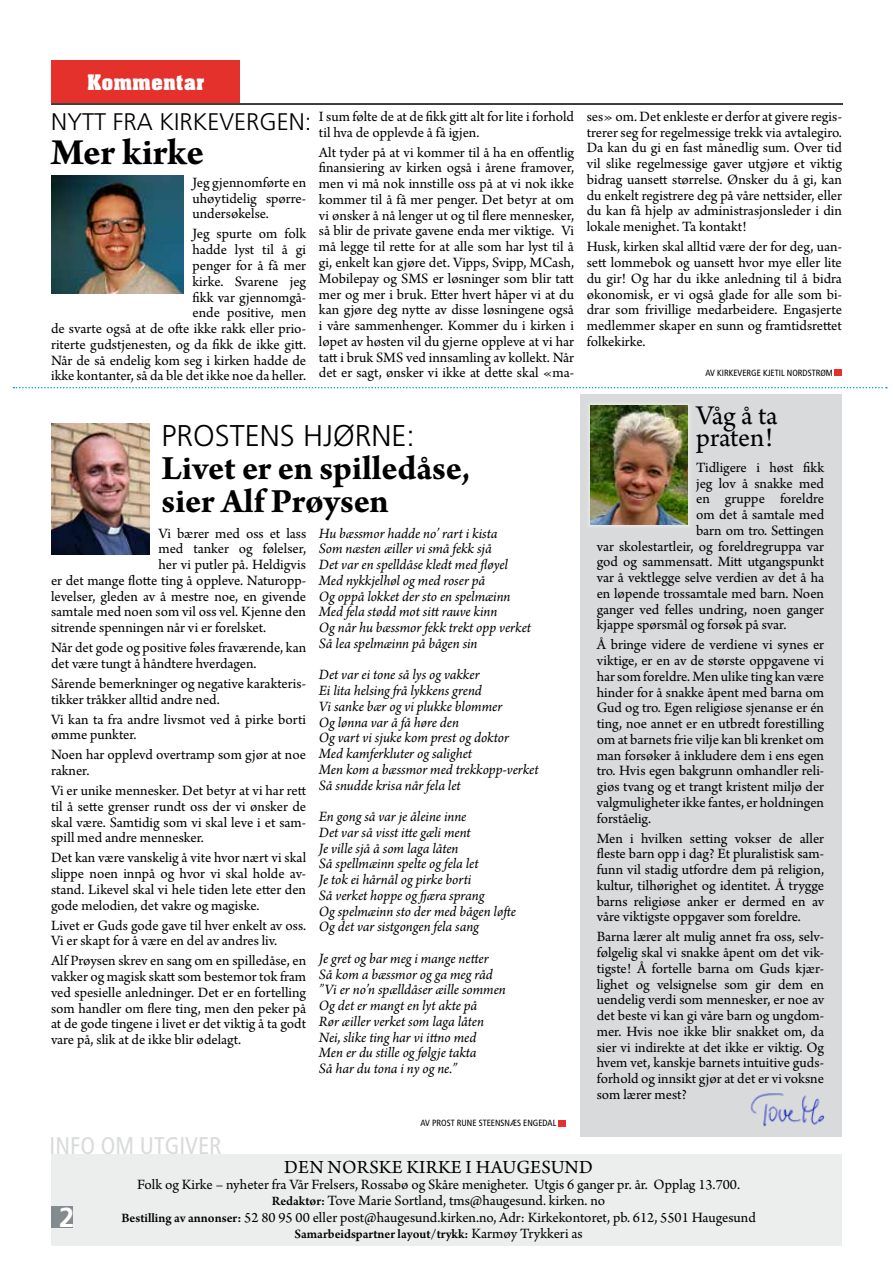
<style>
.page{position:relative;width:893px;height:1263px;background:#fff}
.page>*{position:absolute;margin:0;border:0;box-sizing:border-box;transform-origin:0 0}
.t1{font:700 39px "Arno Pro";letter-spacing:-.005em;color:#000}
.t2{font:700 36px/33px "Arno Pro";letter-spacing:-.005em;color:#000}
.t3{font:300 30px "Frutiger";color:#000}
.t4{font:28.5px/22.5px "Arno Pro";letter-spacing:-.01em;color:#000}
.t5{font:700 27.45px "Frutiger";color:#fff}
.t6{font:300 24px "Frutiger";color:#000}
.t7{font:condensed 24px "Frutiger";color:#d9dadb}
.t8{font:700 21px "Aachen BT";color:#fff}
.t9{font:19.5px "Arno Pro";letter-spacing:.01em;color:#000}
.t10{font:15px/15.8px "Arno Pro";letter-spacing:-.005em;color:#000;text-align:justify}
.t11{font:italic 15px/15.8px "Arno Pro";letter-spacing:-.005em;color:#000}
.t12{font:600 13.5px "Arno Pro";color:#000}
.t13{font:condensed 9px "Frutiger";color:#000}
.s1{font-weight:600;font-size:13.5px}
.s2{font-weight:400;font-size:15px}
</style>
<div class="page">
<img style="left:51px;top:424px;width:99px;height:130px">
<div style="left:51px;top:1154px;width:791px;height:92px;background:#eceded"></div>
<div style="left:580px;top:394px;width:262px;height:743px;background:#d9dadb"></div>
<div style="left:51px;top:61px;width:189px;height:42px;background:#e4312b"></div>
<div style="left:586px;top:401px;width:105px;height:127px;background:#fff;opacity:.75"></div>
<img style="left:590px;top:405px;width:98px;height:119px">
<hr style="left:51px;top:103px;width:792px;height:2px;background:#000">
<img style="left:52px;top:176px;width:132px;height:117px">
<div style="left:834px;top:369px;width:8px;height:7px;background:#e4312b"></div>
<div style="left:558px;top:1119px;width:7px;height:7px;background:#e4312b"></div>
<img style="left:750px;top:1093px;width:74px;height:34px">
<svg style="left:14px;top:387px;width:873px;height:1px"></svg>
<div style="left:51px;top:1206px;width:21px;height:22px;background:#848b8e"></div>
<h3 class="t8" style="left:87px;top:69px;width:119px">Kommentar</h3>
<h3 class="t6" style="left:51px;top:108px;width:262px">NYTT FRA KIRKEVERGEN:</h3>
<h1 class="t1" style="left:51px;top:130px;width:154px">Mer kirke</h1>
<p class="t10" style="left:192px;top:175px;width:115px">Jeg gjennomførte en uhøytidelig spørre&shy;undersøkelse.</p>
<p class="t10" style="left:51px;top:227px;width:257px;text-align:right">Jeg spurte om folk<br>hadde lyst til å gi<br>penger for å få mer<br>kirke. Svarene jeg<br>fikk var gjennomgå-<br>ende positive, men<br>de svarte også at de ofte ikke rakk eller prio&shy;riterte gudstjenesten, og da fikk de ikke gitt.<br>Når de så endelig kom seg i kirken hadde de ikke kontanter, så da ble det ikke noe da heller.</p>
<p class="t10" style="left:319px;top:109px;width:257px">I sum følte de at de fikk gitt alt for lite i forhold til hva de opplevde å få igjen.</p>
<p class="t10" style="left:319px;top:145px;width:257px">Alt tyder på at vi kommer til å ha en offentlig finansiering av kirken også i årene framover, men vi må nok innstille oss på at vi nok ikke kommer til å få mer penger. Det betyr at om vi ønsker å nå lenger ut og til flere mennesker, så blir de private gavene enda mer viktige. Vi må legge til rette for at alle som har lyst til å gi, enkelt kan gjøre det. Vipps, Svipp, MCash, Mobilepay og SMS er løsninger som blir tatt mer og mer i bruk. Etter hvert håper vi at du kan gjøre deg nytte av disse løsningene også i våre sammenhenger. Kommer du i kirken i løpet av høsten vil du gjerne oppleve at vi har tatt i bruk SMS ved innsamling av kollekt. Når det er sagt, ønsker vi ikke at dette skal «ma-</p>
<h3 class="t3" style="left:162px;top:418px;width:255px">PROSTENS HJØRNE:</h3>
<h2 class="t2" style="left:162px;top:453px;width:310px">Livet er en spilledåse, sier Alf Prøysen</h2>
<p class="t10" style="left:158px;top:526px;width:149px">Vi bærer med oss et lass</p>
<p class="t10" style="left:158px;top:542px;width:149px">med tanker og følelser,</p>
<p class="t10" style="left:158px;top:558px;width:149px">her vi putler på. Heldigvis</p>
<p class="t10" style="left:51px;top:573px;width:257px">er det mange flotte ting å oppleve. Naturopp-</p>
<p class="t10" style="left:51px;top:589px;width:257px">levelser, gleden av å mestre noe, en givende</p>
<p class="t10" style="left:51px;top:605px;width:257px">samtale med noen som vil oss vel. Kjenne den</p>
<p class="t10" style="left:51px;top:621px;width:217px">sitrende spenningen når vi er forelsket.</p>
<p class="t10" style="left:51px;top:641px;width:257px">Når det gode og positive føles fraværende, kan det være tungt å håndtere hverdagen.</p>
<p class="t10" style="left:51px;top:676px;width:257px">Sårende bemerkninger og negative karakteris&shy;tikker tråkker alltid andre ned.</p>
<p class="t10" style="left:51px;top:712px;width:257px">Vi kan ta fra andre livsmot ved å pirke borti ømme punkter.</p>
<p class="t10" style="left:51px;top:748px;width:257px">Noen har opplevd overtramp som gjør at noe rakner.</p>
<p class="t10" style="left:51px;top:784px;width:257px">Vi er unike mennesker. Det betyr at vi har rett til å sette grenser rundt oss der vi ønsker de skal være. Samtidig som vi skal leve i et sam&shy;spill med andre mennesker.</p>
<p class="t10" style="left:51px;top:851px;width:257px">Det kan være vanskelig å vite hvor nært vi skal slippe noen innpå og hvor vi skal holde av&shy;stand. Likevel skal vi hele tiden lete etter den gode melodien, det vakre og magiske.</p>
<p class="t10" style="left:51px;top:918px;width:257px">Livet er Guds gode gave til hver enkelt av oss.<br>Vi er skapt for å være en del av andres liv.</p>
<p class="t10" style="left:51px;top:954px;width:257px">Alf Prøysen skrev en sang om en spilledåse, en vakker og magisk skatt som bestemor tok fram ved spesielle anledninger. Det er en fortelling som handler om flere ting, men den peker på at de gode tingene i livet er det viktig å ta godt vare på, slik at de ikke blir ødelagt.</p>
<p class="t11" style="left:319px;top:526px;width:214px">Hu bæssmor hadde no’ rart i kista<br>Som næsten æiller vi små fekk sjå<br>Det var en spelldåse kledt med fløyel<br>Med nykkjelhøl og med roser på<br>Og oppå lokket der sto en spelmæinn<br>Med fela stødd mot sitt rauve kinn<br>Og når hu bæssmor fekk trekt opp verket<br>Så lea spelmæinn på bågen sin</p>
<p class="t11" style="left:319px;top:668px;width:221px">Det var ei tone så lys og vakker<br>Ei lita helsing frå lykkens grend<br>Vi sanke bær og vi plukke blommer<br>Og lønna var å få høre den<br>Og vart vi sjuke kom prest og doktor<br>Med kamferkluter og salighet<br>Men kom a bæssmor med trekkopp-verket<br>Så snudde krisa når fela let</p>
<p class="t11" style="left:319px;top:810px;width:198px">En gong så var je åleine inne<br>Det var så visst itte gæli ment<br>Je ville sjå å som laga låten<br>Så spellmæinn spelte og fela let<br>Je tok ei hårnål og pirke borti<br>Så verket hoppe og fjæra sprang<br>Og spelmæinn sto der med bågen løfte<br>Og det var sistgongen fela sang</p>
<p class="t11" style="left:319px;top:951px;width:188px">Je gret og bar meg i mange netter<br>Så kom a bæssmor og ga meg råd ”Vi er no’n spælldåser æille sommen<br>Og det er mangt en lyt akte på<br>Rør æiller verket som laga låten<br>Nei, slike ting har vi ittno med<br>Men er du stille og følgje takta<br>Så har du tona i ny og ne.”</p>
<h3 class="t7" style="left:50px;top:1132px;width:174px">INFO OM UTGIVER</h3>
<p class="t13" style="left:420px;top:1118px;width:137px">AV PROST RUNE STEENSNÆS ENGEDAL</p>
<p class="t10" style="left:587px;top:109px;width:257px">ses» om. Det enkleste er derfor at givere regis&shy;trerer seg for regelmessige trekk via avtalegiro.<br>Da kan du gi en fast månedlig sum. Over tid vil slike regelmessige gaver utgjøre et viktig bidrag uansett størrelse. Ønsker du å gi, kan du enkelt registrere deg på våre nettsider, eller du kan få hjelp av administrasjonsleder i din lokale menighet. Ta kontakt!</p>
<p class="t10" style="left:587px;top:240px;width:257px">Husk, kirken skal alltid være der for deg, uan&shy;sett lommebok og uansett hvor mye eller lite du gir! Og har du ikke anledning til å bidra økonomisk, er vi også glade for alle som bi&shy;drar som frivillige medarbeidere. Engasjerte medlemmer skaper en sunn og framtidsrettet folkekirke.</p>
<p class="t13" style="left:705px;top:367px;width:129px">AV KIRKEVERGE KJETIL NORDSTRØM</p>
<h3 class="t4" style="left:696px;top:405px;width:83px">Våg å ta praten!</h3>
<p class="t10" style="left:696px;top:460px;width:129px">Tidligere i høst fikk</p>
<p class="t10" style="left:696px;top:476px;width:129px">jeg lov å snakke med</p>
<p class="t10" style="left:696px;top:492px;width:129px">en gruppe foreldre</p>
<p class="t10" style="left:696px;top:507px;width:129px">om det å samtale med</p>
<p class="t10" style="left:696px;top:523px;width:129px">barn om tro. Settingen</p>
<p class="t10" style="left:597px;top:539px;width:229px">var skolestartleir, og foreldregruppa var</p>
<p class="t10" style="left:597px;top:555px;width:229px">god og sammensatt. Mitt utgangspunkt</p>
<p class="t10" style="left:597px;top:570px;width:229px">var å vektlegge selve verdien av det å ha</p>
<p class="t10" style="left:597px;top:586px;width:229px">en løpende trossamtale med barn. Noen</p>
<p class="t10" style="left:597px;top:602px;width:229px">ganger ved felles undring, noen ganger</p>
<p class="t10" style="left:597px;top:618px;width:191px">kjappe spørsmål og forsøk på svar.</p>
<p class="t10" style="left:597px;top:638px;width:229px">Å bringe videre de verdiene vi synes er viktige, er en av de største oppgavene vi har som foreldre. Men ulike ting kan være hinder for å snakke åpent med barna om Gud og tro. Egen religiøse sjenanse er én ting, noe annet er en utbredt forestilling om at barnets frie vilje kan bli krenket om man forsøker å inkludere dem i ens egen tro. Hvis egen bakgrunn omhandler reli&shy;giøs tvang og et trangt kristent miljø der valgmuligheter ikke fantes, er holdningen forståelig.</p>
<p class="t10" style="left:597px;top:831px;width:229px">Men i hvilken setting vokser de aller fleste barn opp i dag? Et pluralistisk sam&shy;funn vil stadig utfordre dem på religion, kultur, tilhørighet og identitet. Å trygge barns religiøse anker er dermed en av våre viktigste oppgaver som foreldre.</p>
<p class="t10" style="left:597px;top:930px;width:229px">Barna lærer alt mulig annet fra oss, selv&shy;følgelig skal vi snakke åpent om det vik&shy;tigste! Å fortelle barna om Guds kjær&shy;lighet og velsignelse som gir dem en uendelig verdi som mennesker, er noe av det beste vi kan gi våre barn og ungdom&shy;mer. Hvis noe ikke blir snakket om, da sier vi indirekte at det ikke er viktig. Og hvem vet, kanskje barnets intuitive guds&shy;forhold og innsikt gjør at det er vi voksne som lærer mest?</p>
<h3 class="t5" style="left:59px;top:1201px;width:17px">2</h3>
<h3 class="t9" style="left:284px;top:1156px;width:310px">DEN NORSKE KIRKE I HAUGESUND</h3>
<p class="t10" style="left:121px;top:1177px;width:636px;line-height:16.2px;text-align:center">Folk og Kirke – nyheter fra Vår Frelsers, Rossabø og Skåre menigheter. Utgis 6 ganger pr. år. Opplag 13.700.<br><span class="s1">Redaktør:</span> Tove Marie Sortland, tms@haugesund. kirken. no<br><span class="s1">Bestilling av annonser:</span> 52 80 95 00 eller post@haugesund.kirken.no, Adr: Kirkekontoret, pb. 612, 5501 Haugesund</p>
<p class="t12" style="left:295px;top:1226px;width:290px">Samarbeidspartner layout/trykk: <span class="s2">Karmøy Trykkeri as</span></p>
</div>
